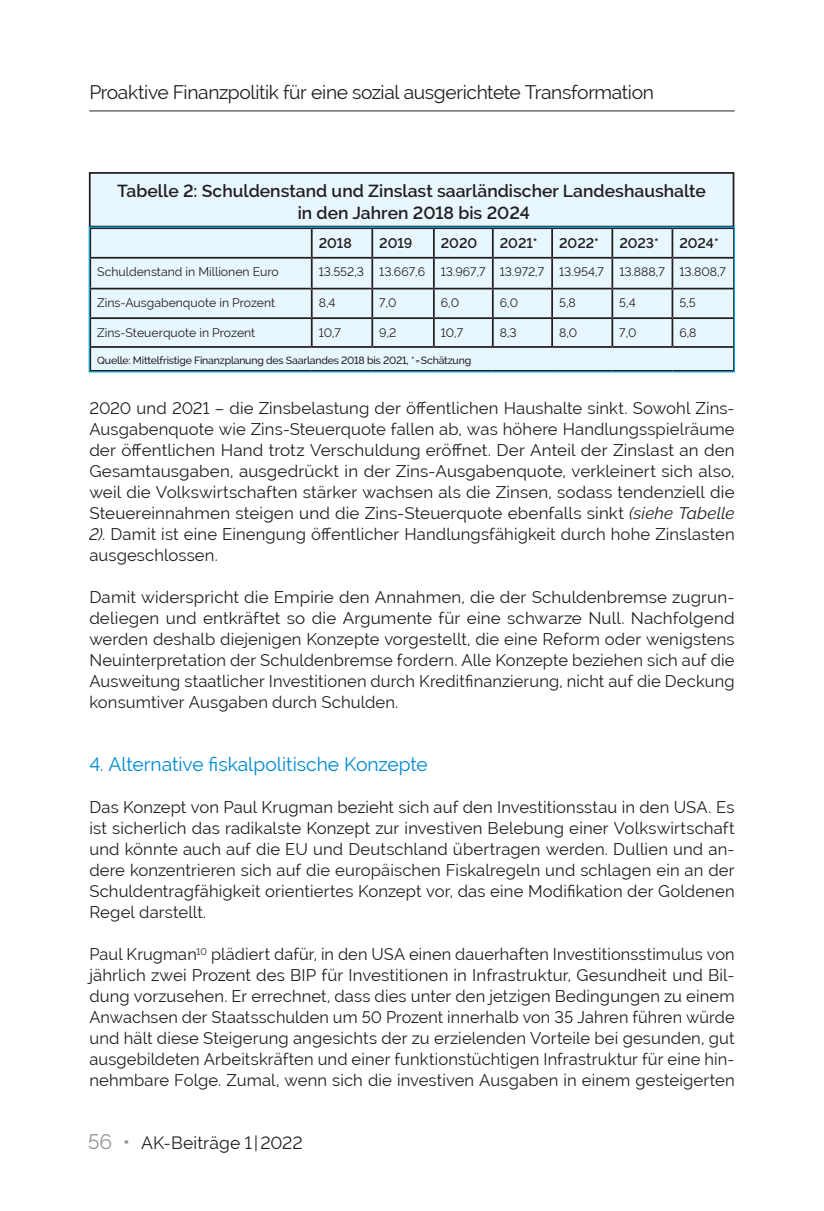
<style>
.page{position:relative;width:824px;height:1211px;background:#fff}
.page>*{position:absolute;margin:0;border:0;box-sizing:border-box;transform-origin:0 0}
.t1{font:19.25px "Raleway";letter-spacing:-.02em;color:#231f20}
.t2{font:19.25px "Raleway";letter-spacing:-.005em;color:#008ad0}
.t3{font:600 17.5px/21px "Raleway";color:#231f20;text-align:center}
.t4{font:17.5px "Raleway";letter-spacing:.005em;color:#231f20}
.t5{font:16.62px/21px "Raleway";letter-spacing:.005em;color:#231f20;text-align:justify}
.t6{font:600 14px "Raleway";color:#231f20}
.t7{font:12.25px "Raleway";color:#231f20}
.t8{font:500 10.5px "Raleway";letter-spacing:-.02em;color:#231f20}
.s1{font-style:italic}
.s2{font-size:21px;color:#939598}
</style>
<div class="page">
<hr style="left:89px;top:110px;width:645px;height:1px;background:#231f20">
<div style="left:90px;top:173px;width:643px;height:53px;background:#e8f6fd"></div>
<div style="left:89px;top:172px;width:645px;height:55px;border:2px solid #231f20"></div>
<div style="left:89px;top:227px;width:645px;height:145px;background:#e8f6fd"></div>
<hr style="left:371px;top:229px;width:2px;height:28px;background:#231f20">
<hr style="left:551px;top:229px;width:2px;height:28px;background:#231f20">
<hr style="left:611px;top:229px;width:2px;height:28px;background:#231f20">
<hr style="left:671px;top:229px;width:2px;height:28px;background:#231f20">
<hr style="left:89px;top:257px;width:223px;height:2px;background:#231f20">
<hr style="left:312px;top:257px;width:60px;height:2px;background:#231f20">
<hr style="left:372px;top:257px;width:62px;height:2px;background:#231f20">
<hr style="left:371px;top:259px;width:2px;height:29px;background:#231f20">
<hr style="left:434px;top:257px;width:58px;height:2px;background:#231f20">
<hr style="left:492px;top:257px;width:60px;height:2px;background:#231f20">
<hr style="left:552px;top:257px;width:60px;height:2px;background:#231f20">
<hr style="left:551px;top:259px;width:2px;height:29px;background:#231f20">
<hr style="left:612px;top:257px;width:60px;height:2px;background:#231f20">
<hr style="left:611px;top:259px;width:2px;height:29px;background:#231f20">
<hr style="left:672px;top:257px;width:62px;height:2px;background:#231f20">
<hr style="left:671px;top:259px;width:2px;height:29px;background:#231f20">
<hr style="left:89px;top:288px;width:223px;height:1px;background:#231f20">
<hr style="left:312px;top:288px;width:60px;height:1px;background:#231f20">
<hr style="left:372px;top:288px;width:62px;height:1px;background:#231f20">
<hr style="left:371px;top:289px;width:2px;height:28px;background:#231f20">
<hr style="left:434px;top:288px;width:58px;height:1px;background:#231f20">
<hr style="left:492px;top:288px;width:60px;height:1px;background:#231f20">
<hr style="left:552px;top:288px;width:60px;height:1px;background:#231f20">
<hr style="left:551px;top:289px;width:2px;height:28px;background:#231f20">
<hr style="left:612px;top:288px;width:60px;height:1px;background:#231f20">
<hr style="left:611px;top:289px;width:2px;height:28px;background:#231f20">
<hr style="left:672px;top:288px;width:62px;height:1px;background:#231f20">
<hr style="left:671px;top:289px;width:2px;height:28px;background:#231f20">
<hr style="left:89px;top:317px;width:223px;height:2px;background:#231f20">
<hr style="left:312px;top:317px;width:60px;height:2px;background:#231f20">
<svg style="left:311px;top:229px;width:1px;height:117px"></svg>
<hr style="left:372px;top:317px;width:62px;height:2px;background:#231f20">
<hr style="left:371px;top:319px;width:2px;height:27px;background:#231f20">
<hr style="left:434px;top:317px;width:58px;height:2px;background:#231f20">
<svg style="left:433px;top:229px;width:1px;height:117px"></svg>
<hr style="left:492px;top:317px;width:60px;height:2px;background:#231f20">
<svg style="left:492px;top:229px;width:1px;height:117px"></svg>
<hr style="left:552px;top:317px;width:60px;height:2px;background:#231f20">
<hr style="left:551px;top:319px;width:2px;height:27px;background:#231f20">
<hr style="left:612px;top:317px;width:60px;height:2px;background:#231f20">
<hr style="left:611px;top:319px;width:2px;height:27px;background:#231f20">
<hr style="left:672px;top:317px;width:62px;height:2px;background:#231f20">
<hr style="left:671px;top:319px;width:2px;height:27px;background:#231f20">
<hr style="left:89px;top:346px;width:223px;height:2px;background:#231f20">
<hr style="left:312px;top:346px;width:60px;height:2px;background:#231f20">
<hr style="left:372px;top:346px;width:62px;height:2px;background:#231f20">
<hr style="left:434px;top:346px;width:58px;height:2px;background:#231f20">
<hr style="left:492px;top:346px;width:60px;height:2px;background:#231f20">
<hr style="left:552px;top:346px;width:60px;height:2px;background:#231f20">
<hr style="left:612px;top:346px;width:60px;height:2px;background:#231f20">
<hr style="left:672px;top:346px;width:62px;height:2px;background:#231f20">
<p class="t1" style="left:89px;top:81px;width:566px">Proaktive Finanzpolitik für eine sozial ausgerichtete Transformation</p>
<p class="t3" style="left:117px;top:181px;width:590px">Tabelle 2: Schuldenstand und Zinslast saarländischer Landeshaushalte in den Jahren 2018 bis 2024</p>
<p class="t6" style="left:319px;top:235px;width:35px">2018</p>
<p class="t6" style="left:379px;top:235px;width:35px">2019</p>
<p class="t6" style="left:441px;top:235px;width:38px">2020</p>
<p class="t6" style="left:499px;top:235px;width:39px">2021*</p>
<p class="t6" style="left:559px;top:235px;width:41px">2022*</p>
<p class="t6" style="left:619px;top:235px;width:41px">2023*</p>
<p class="t6" style="left:679px;top:235px;width:41px">2024*</p>
<p class="t7" style="left:97px;top:265px;width:183px">Schuldenstand in Millionen Euro</p>
<p class="t7" style="left:319px;top:265px;width:108px">13.552,3 13.667,6</p>
<p class="t7" style="left:441px;top:265px;width:164px">13.967,7 13.972,7 13.954,7</p>
<p class="t7" style="left:619px;top:265px;width:108px">13.888,7 13.808,7</p>
<p class="t7" style="left:97px;top:296px;width:179px">Zins-Ausgabenquote in Prozent</p>
<p class="t7" style="left:319px;top:296px;width:18px">8,4</p>
<p class="t7" style="left:379px;top:296px;width:19px">7,0</p>
<p class="t7" style="left:441px;top:296px;width:20px">6,0</p>
<p class="t7" style="left:499px;top:296px;width:20px">6,0</p>
<p class="t7" style="left:559px;top:296px;width:18px">5,8</p>
<p class="t7" style="left:619px;top:296px;width:18px">5,4</p>
<p class="t7" style="left:679px;top:296px;width:18px">5,5</p>
<p class="t7" style="left:97px;top:325px;width:160px">Zins-Steuerquote in Prozent</p>
<p class="t7" style="left:318px;top:325px;width:24px">10,7</p>
<p class="t7" style="left:379px;top:325px;width:19px">9,2</p>
<p class="t7" style="left:441px;top:325px;width:24px">10,7</p>
<p class="t7" style="left:499px;top:325px;width:19px">8,3</p>
<p class="t7" style="left:559px;top:325px;width:20px">8,0</p>
<p class="t7" style="left:619px;top:325px;width:19px">7,0</p>
<p class="t7" style="left:679px;top:325px;width:19px">6,8</p>
<p class="t8" style="left:97px;top:354px;width:375px">Quelle: Mittelfristige Finanzplanung des Saarlandes 2018 bis 2021, *=Schätzung</p>
<p class="t5" style="left:89px;top:397px;width:646px">2020 und 2021 – die Zinsbelastung der öffentlichen Haushalte sinkt. Sowohl Zins-Ausgabenquote wie Zins-Steuerquote fallen ab, was höhere Handlungsspielräume der öffentlichen Hand trotz Verschuldung eröffnet. Der Anteil der Zinslast an den Gesamtausgaben, ausgedrückt in der Zins-Ausgabenquote, verkleinert sich also, weil die Volkswirtschaften stärker wachsen als die Zinsen, sodass tendenziell die Steuereinnahmen steigen und die Zins-Steuerquote ebenfalls sinkt <span class="s1">(siehe Tabelle 2)</span>. Damit ist eine Einengung öffentlicher Handlungsfähigkeit durch hohe Zinslasten ausgeschlossen.</p>
<p class="t5" style="left:89px;top:586px;width:646px">Damit widerspricht die Empirie den Annahmen, die der Schuldenbremse zugrun&shy;deliegen und entkräftet so die Argumente für eine schwarze Null. Nachfolgend werden deshalb diejenigen Konzepte vorgestellt, die eine Reform oder wenigstens Neuinterpretation der Schuldenbremse fordern. Alle Konzepte beziehen sich auf die Ausweitung staatlicher Investitionen durch Kreditfinanzierung, nicht auf die Deckung konsumtiver Ausgaben durch Schulden.</p>
<p class="t2" style="left:89px;top:753px;width:340px">4. Alternative fiskalpolitische Konzepte</p>
<p class="t5" style="left:89px;top:796px;width:646px">Das Konzept von Paul Krugman bezieht sich auf den Investitionsstau in den USA. Es ist sicherlich das radikalste Konzept zur investiven Belebung einer Volkswirtschaft und könnte auch auf die EU und Deutschland übertragen werden. Dullien und an&shy;dere konzentrieren sich auf die europäischen Fiskalregeln und schlagen ein an der Schuldentragfähigkeit orientiertes Konzept vor, das eine Modifikation der Goldenen Regel darstellt.</p>
<p class="t5" style="left:89px;top:943px;width:646px">Paul Krugman<sup>10</sup> plädiert dafür, in den USA einen dauerhaften Investitionsstimulus von jährlich zwei Prozent des BIP für Investitionen in Infrastruktur, Gesundheit und Bil&shy;dung vorzusehen. Er errechnet, dass dies unter den jetzigen Bedingungen zu einem Anwachsen der Staatsschulden um 50 Prozent innerhalb von 35 Jahren führen würde und hält diese Steigerung angesichts der zu erzielenden Vorteile bei gesunden, gut ausgebildeten Arbeitskräften und einer funktionstüchtigen Infrastruktur für eine hin&shy;nehmbare Folge. Zumal, wenn sich die investiven Ausgaben in einem gesteigerten</p>
<p class="t4" style="left:88px;top:1133px;width:216px"><span class="s2">56 •</span> AK-Beiträge 1 |2022</p>
</div>
